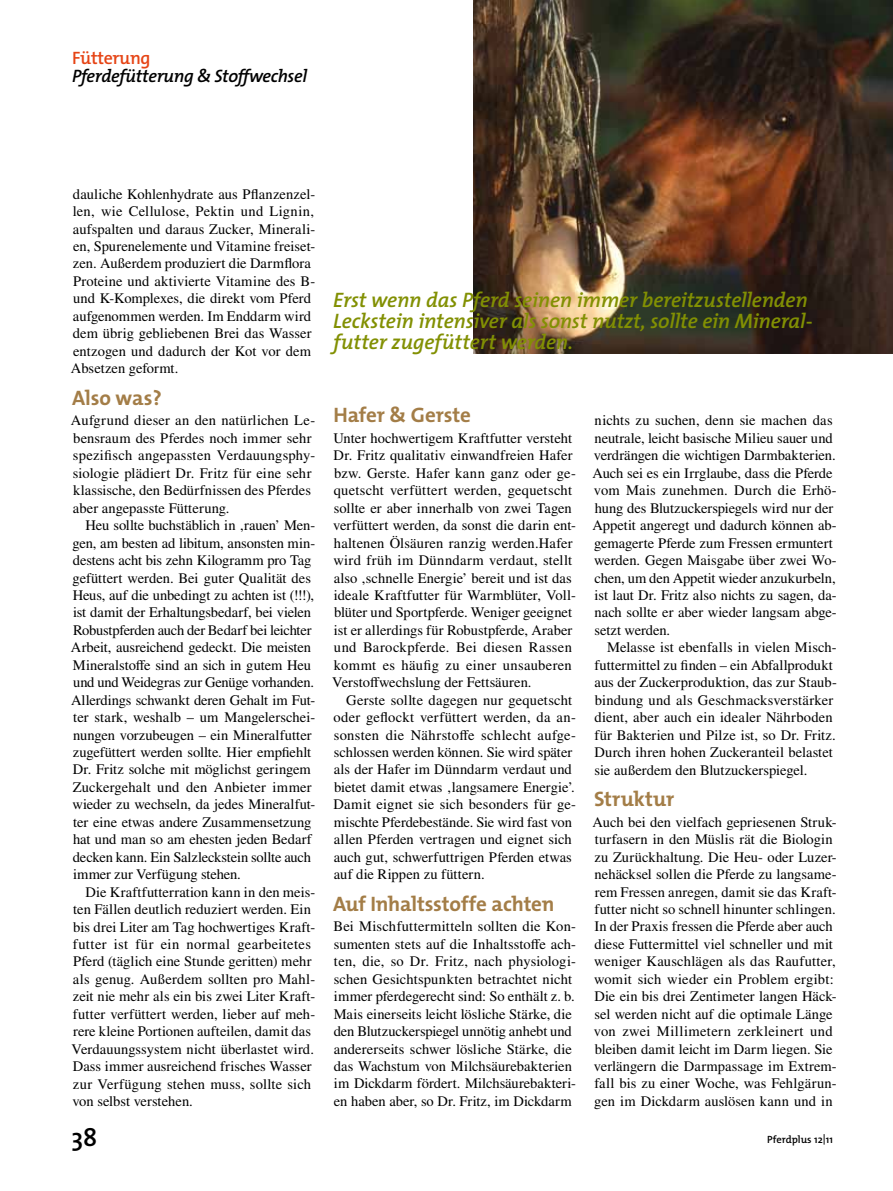
<style>
.page{position:relative;width:893px;height:1191px;background:#fff}
.page>*{position:absolute;margin:0;border:0;box-sizing:border-box;transform-origin:0 0}
.t1{font:600 25.5px "The Mix";color:#000}
.t2{font:italic 600 21px/21px "The Mix";letter-spacing:-.01em;color:#829003}
.t3{font:700 21px "The Mix";letter-spacing:-.01em;color:#a37d47}
.t4{font:italic 600 18px "The Mix";letter-spacing:-.02em;color:#000}
.t5{font:600 18px "The Mix";letter-spacing:-.02em;color:#e64415}
.t6{font:14.55px/17.4px "Times LT Pro";color:#000}
.t7{font:600 10.5px "The Mix";color:#000}
</style>
<div class="page">
<img style="left:473px;top:0;width:420px;height:353px">
<p class="t5" style="left:72px;top:43px;width:80px">Fütterung</p>
<p class="t4" style="left:72px;top:61px;width:236px">Pferdefütterung &amp; Stoffwechsel</p>
<p class="t6" style="left:71px;top:185px;width:246px">dauliche Kohlenhydrate aus Pflanzenzel&shy;len, wie Cellulose, Pektin und Lignin, aufspalten und daraus Zucker, Minerali&shy;en, Spurenelemente und Vitamine freiset&shy;zen. Außerdem produziert die Darmflora Proteine und aktivierte Vitamine des B&shy;und K-Komplexes, die direkt vom Pferd aufgenommen werden. Im Enddarm wird dem übrig gebliebenen Brei das Wasser entzogen und dadurch der Kot vor dem Absetzen geformt.</p>
<h2 class="t3" style="left:72px;top:380px;width:91px">Also was?</h2>
<p class="t6" style="left:71px;top:412px;width:246px">Aufgrund dieser an den natürlichen Le&shy;bensraum des Pferdes noch immer sehr spezifisch angepassten Verdauungsphy&shy;siologie plädiert Dr. Fritz für eine sehr klassische, den Bedürfnissen des Pferdes aber angepasste Fütterung.</p>
<p class="t6" style="left:71px;top:516px;width:246px;text-indent:15px">Heu sollte buchstäblich in ‚rauen’ Men&shy;gen, am besten ad libitum, ansonsten min&shy;destens acht bis zehn Kilogramm pro Tag gefüttert werden. Bei guter Qualität des Heus, auf die unbedingt zu achten ist (!!!), ist damit der Erhaltungsbedarf, bei vielen Robustpferden auch der Bedarf bei leichter Arbeit, ausreichend gedeckt. Die meisten Mineralstoffe sind an sich in gutem Heu und und Weidegras zur Genüge vorhanden.<br>Allerdings schwankt deren Gehalt im Fut&shy;ter stark, weshalb – um Mangelerschei&shy;nungen vorzubeugen – ein Mineralfutter zugefüttert werden sollte. Hier empfiehlt Dr. Fritz solche mit möglichst geringem Zuckergehalt und den Anbieter immer wieder zu wechseln, da jedes Mineralfut&shy;ter eine etwas andere Zusammensetzung hat und man so am ehesten jeden Bedarf decken kann. Ein Salzleckstein sollte auch immer zur Verfügung stehen.</p>
<p class="t6" style="left:71px;top:883px;width:245px;text-indent:14px">Die Kraftfutterration kann in den meis&shy;ten Fällen deutlich reduziert werden. Ein bis drei Liter am Tag hochwertiges Kraft&shy;futter ist für ein normal gearbeitetes Pferd (täglich eine Stunde geritten) mehr als genug. Außerdem sollten pro Mahl&shy;zeit nie mehr als ein bis zwei Liter Kraft&shy;futter verfüttert werden, lieber auf meh&shy;rere kleine Portionen aufteilen, damit das Verdauungssystem nicht überlastet wird.<br>Dass immer ausreichend frisches Wasser zur Verfügung stehen muss, sollte sich von selbst verstehen.</p>
<h2 class="t2" style="left:333px;top:288px;width:481px">Erst wenn das Pferd seinen immer bereitzustellenden<br>Leckstein intensiver als sonst nutzt, sollte ein Mineral&shy;futter zugefüttert werden.</h2>
<h2 class="t3" style="left:333px;top:398px;width:139px">Hafer &amp; Gerste</h2>
<p class="t6" style="left:332px;top:429px;width:245px">Unter hochwertigem Kraftfutter versteht Dr. Fritz qualitativ einwandfreien Hafer bzw. Gerste. Hafer kann ganz oder ge&shy;quetscht verfüttert werden, gequetscht sollte er aber innerhalb von zwei Tagen verfüttert werden, da sonst die darin ent&shy;haltenen Ölsäuren ranzig werden.Hafer wird früh im Dünndarm verdaut, stellt also ‚schnelle Energie’ bereit und ist das ideale Kraftfutter für Warmblüter, Voll&shy;blüter und Sportpferde. Weniger geeignet ist er allerdings für Robustpferde, Araber und Barockpferde. Bei diesen Rassen kommt es häufig zu einer unsauberen Verstoffwechslung der Fettsäuren.</p>
<p class="t6" style="left:334px;top:691px;width:244px;text-indent:13px">Gerste sollte dagegen nur gequetscht oder geflockt verfüttert werden, da an&shy;sonsten die Nährstoffe schlecht aufge&shy;schlossen werden können. Sie wird später als der Hafer im Dünndarm verdaut und bietet damit etwas ‚langsamere Energie’.<br>Damit eignet sie sich besonders für ge&shy;mischte Pferdebestände. Sie wird fast von allen Pferden vertragen und eignet sich auch gut, schwerfuttrigen Pferden etwas auf die Rippen zu füttern.</p>
<h2 class="t3" style="left:333px;top:886px;width:223px">Auf Inhaltsstoffe achten</h2>
<p class="t6" style="left:334px;top:917px;width:244px">Bei Mischfuttermitteln sollten die Kon&shy;sumenten stets auf die Inhaltsstoffe ach&shy;ten, die, so Dr. Fritz, nach physiologi&shy;schen Gesichtspunkten betrachtet nicht immer pferdegerecht sind: So enthält z. b.<br>Mais einerseits leicht lösliche Stärke, die den Blutzuckerspiegel unnötig anhebt und andererseits schwer lösliche Stärke, die das Wachstum von Milchsäurebakterien im Dickdarm fördert. Milchsäurebakteri&shy;en haben aber, so Dr. Fritz, im Dickdarm</p>
<p class="t6" style="left:593px;top:412px;width:246px">nichts zu suchen, denn sie machen das neutrale, leicht basische Milieu sauer und verdrängen die wichtigen Darmbakterien.<br>Auch sei es ein Irrglaube, dass die Pferde vom Mais zunehmen. Durch die Erhö&shy;hung des Blutzuckerspiegels wird nur der Appetit angeregt und dadurch können ab&shy;gemagerte Pferde zum Fressen ermuntert werden. Gegen Maisgabe über zwei Wo&shy;chen, um den Appetit wieder anzukurbeln, ist laut Dr. Fritz also nichts zu sagen, da&shy;nach sollte er aber wieder langsam abge&shy;setzt werden.</p>
<p class="t6" style="left:594px;top:638px;width:244px;text-indent:13px">Melasse ist ebenfalls in vielen Misch&shy;futtermittel zu finden – ein Abfallprodukt aus der Zuckerproduktion, das zur Staub&shy;bindung und als Geschmacksverstärker dient, aber auch ein idealer Nährboden für Bakterien und Pilze ist, so Dr. Fritz.<br>Durch ihren hohen Zuckeranteil belastet sie außerdem den Blutzuckerspiegel.</p>
<h2 class="t3" style="left:594px;top:781px;width:81px">Struktur</h2>
<p class="t6" style="left:593px;top:813px;width:246px">Auch bei den vielfach gepriesenen Struk&shy;turfasern in den Müslis rät die Biologin zu Zurückhaltung. Die Heu- oder Luzer&shy;nehäcksel sollen die Pferde zu langsame&shy;rem Fressen anregen, damit sie das Kraft&shy;futter nicht so schnell hinunter schlingen.<br>In der Praxis fressen die Pferde aber auch diese Futtermittel viel schneller und mit weniger Kauschlägen als das Raufutter, womit sich wieder ein Problem ergibt:<br>Die ein bis drei Zentimeter langen Häck&shy;sel werden nicht auf die optimale Länge von zwei Millimetern zerkleinert und bleiben damit leicht im Darm liegen. Sie verlängern die Darmpassage im Extrem&shy;fall bis zu einer Woche, was Fehlgärun&shy;gen im Dickdarm auslösen kann und in</p>
<h1 class="t1" style="left:72px;top:1115px;width:27px">38</h1>
<p class="t7" style="left:767px;top:1130px;width:67px">Pferdplus 12|11</p>
</div>
